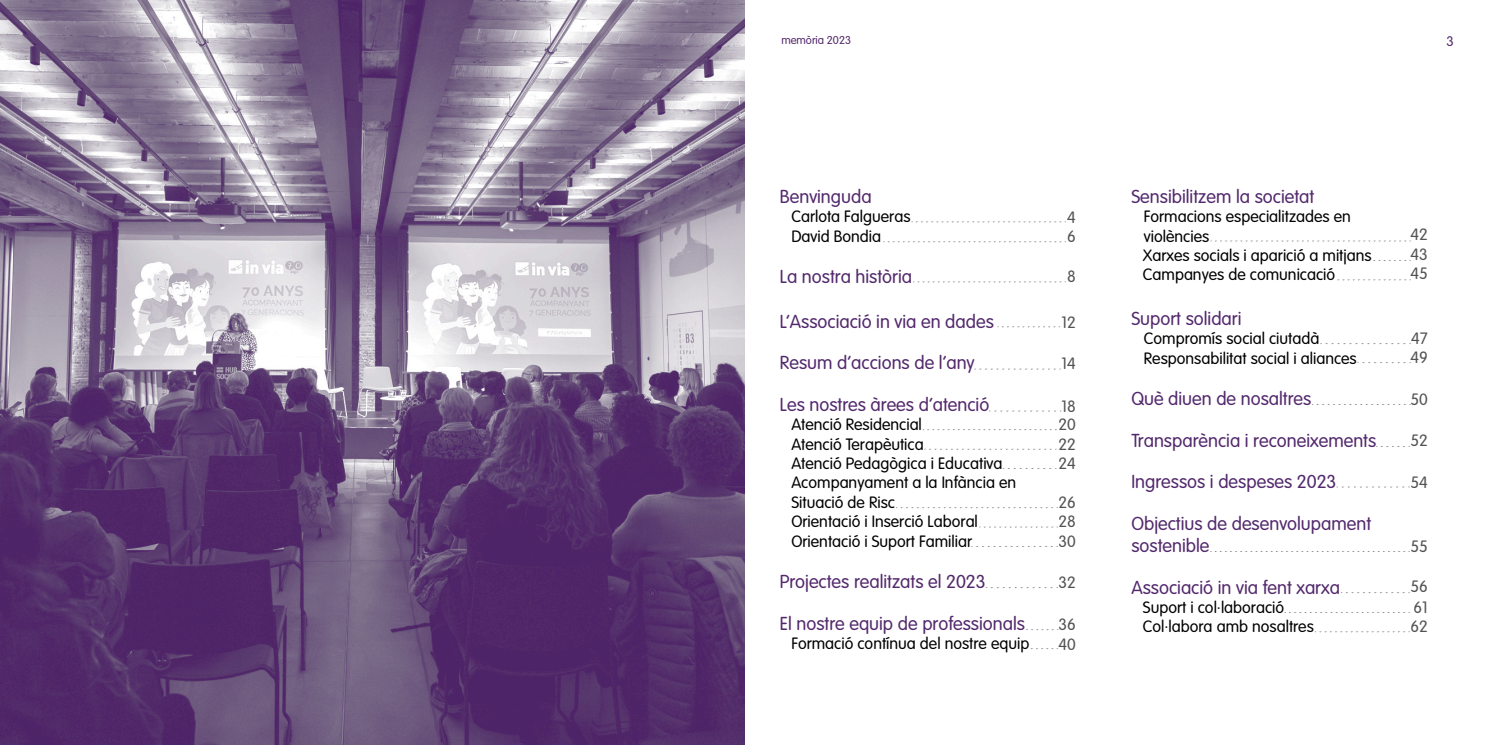
<style>
.page{position:relative;width:1489px;height:745px;background:#fff}
.page>*{position:absolute;margin:0;border:0;box-sizing:border-box;transform-origin:0 0}
.t1{font:300 18.5px/22.1px "VAG Rounded Std";color:#53296d}
.t2{font:300 16.12px/19.4px "VAG Rounded Std";color:#000}
.t3{font:300 16.12px/19.4px "VAG Rounded Std";color:#535353;text-align:justify}
.t4{font:300 13.75px "VAG Rounded Std";color:#53296d}
.t5{font:300 11.25px "VAG Rounded Std";color:#53296d}
</style>
<div class="page">
<svg style="left:1337px;top:260px;width:73px;height:21px"></svg>
<img style="left:0;top:0;width:744px;height:744px">
<svg style="left:911px;top:221px;width:155px;height:1px"></svg>
<svg style="left:1210px;top:240px;width:200px;height:1px"></svg>
<svg style="left:1320px;top:343px;width:90px;height:1px"></svg>
<svg style="left:1357px;top:362px;width:53px;height:1px"></svg>
<svg style="left:1312px;top:404px;width:98px;height:1px"></svg>
<svg style="left:1376px;top:446px;width:33px;height:1px"></svg>
<svg style="left:1336px;top:486px;width:73px;height:1px"></svg>
<svg style="left:1341px;top:592px;width:68px;height:1px"></svg>
<svg style="left:1314px;top:631px;width:95px;height:1px"></svg>
<svg style="left:883px;top:241px;width:183px;height:1px"></svg>
<svg style="left:913px;top:281px;width:153px;height:1px"></svg>
<svg style="left:997px;top:326px;width:63px;height:1px"></svg>
<svg style="left:974px;top:368px;width:87px;height:1px"></svg>
<svg style="left:989px;top:410px;width:72px;height:1px"></svg>
<svg style="left:922px;top:429px;width:139px;height:1px"></svg>
<svg style="left:924px;top:448px;width:132px;height:1px"></svg>
<svg style="left:896px;top:507px;width:162px;height:1px"></svg>
<svg style="left:979px;top:526px;width:79px;height:1px"></svg>
<svg style="left:971px;top:546px;width:87px;height:1px"></svg>
<svg style="left:985px;top:587px;width:73px;height:1px"></svg>
<svg style="left:1026px;top:629px;width:32px;height:21px"></svg>
<p class="t5" style="left:781px;top:35px;width:71px">memòria 2023</p>
<p class="t4" style="left:1446px;top:35px;width:9px">3</p>
<p class="t1" style="left:779px;top:186px;width:93px">Benvinguda</p>
<p class="t2" style="left:791px;top:208px;width:121px">Carlota Falgueras<br>David Bondia</p>
<p class="t1" style="left:779px;top:267px;width:134px">La nostra història</p>
<p class="t1" style="left:779px;top:311px;width:215px">L’Associació in via en dades</p>
<p class="t1" style="left:779px;top:353px;width:196px">Resum d’accions de l’any</p>
<p class="t1" style="left:779px;top:394px;width:211px">Les nostres àrees d’atenció</p>
<p class="t2" style="left:791px;top:416px;width:226px">Atenció Residencial<br>Atenció Terapèutica<br>Atenció Pedagògica i Educativa<br>Acompanyament a la Infància en<br>Situació de Risc<br>Orientació i Inserció Laboral<br>Orientació i Suport Familiar</p>
<p class="t1" style="left:779px;top:571px;width:207px">Projectes realitzats el 2023</p>
<p class="t1" style="left:779px;top:613px;width:247px">El nostre equip de professionals</p>
<p class="t2" style="left:791px;top:634px;width:239px">Formació contínua del nostre equip</p>
<p class="t3" style="left:1067px;top:208px;width:10px">4<br>6</p>
<p class="t3" style="left:1067px;top:268px;width:10px">8</p>
<p class="t3" style="left:1061px;top:314px;width:16px">12</p>
<p class="t3" style="left:1061px;top:355px;width:16px">14</p>
<p class="t3" style="left:1058px;top:398px;width:19px;line-height:19px">18<br>20<br>22<br>24</p>
<p class="t3" style="left:1058px;top:493px;width:19px">26<br>28<br>30</p>
<p class="t3" style="left:1058px;top:573px;width:19px">32</p>
<p class="t3" style="left:1058px;top:615px;width:19px">36<br>40</p>
<p class="t1" style="left:1131px;top:186px;width:184px">Sensibilitzem la societat</p>
<p class="t2" style="left:1142px;top:208px;width:230px">Formacions especialitzades en violències<br>Xarxes socials i aparició a mitjans<br>Campanyes de comunicació</p>
<p class="t1" style="left:1131px;top:308px;width:112px">Suport solidari</p>
<p class="t2" style="left:1143px;top:330px;width:214px">Compromís social ciutadà<br>Responsabilitat social i aliances</p>
<p class="t1" style="left:1131px;top:389px;width:181px">Què diuen de nosaltres</p>
<p class="t1" style="left:1131px;top:430px;width:246px">Transparència i reconeixements</p>
<p class="t1" style="left:1131px;top:472px;width:207px">Ingressos i despeses 2023</p>
<p class="t1" style="left:1131px;top:513px;width:241px">Objectius de desenvolupament sostenible</p>
<p class="t1" style="left:1131px;top:577px;width:210px">Associació in via fent xarxa</p>
<p class="t2" style="left:1142px;top:598px;width:172px">Suport i col·laboració<br>Col·labora amb nosaltres</p>
<p class="t3" style="left:1410px;top:226px;width:19px">42<br>43<br>45</p>
<p class="t3" style="left:1410px;top:329px;width:19px">47<br>49</p>
<p class="t3" style="left:1410px;top:391px;width:19px">50</p>
<p class="t3" style="left:1410px;top:432px;width:19px">52</p>
<p class="t3" style="left:1410px;top:473px;width:19px">54</p>
<p class="t3" style="left:1410px;top:537px;width:19px">55</p>
<p class="t3" style="left:1410px;top:577px;width:19px;line-height:20px">56<br>61<br>62</p>
</div>
